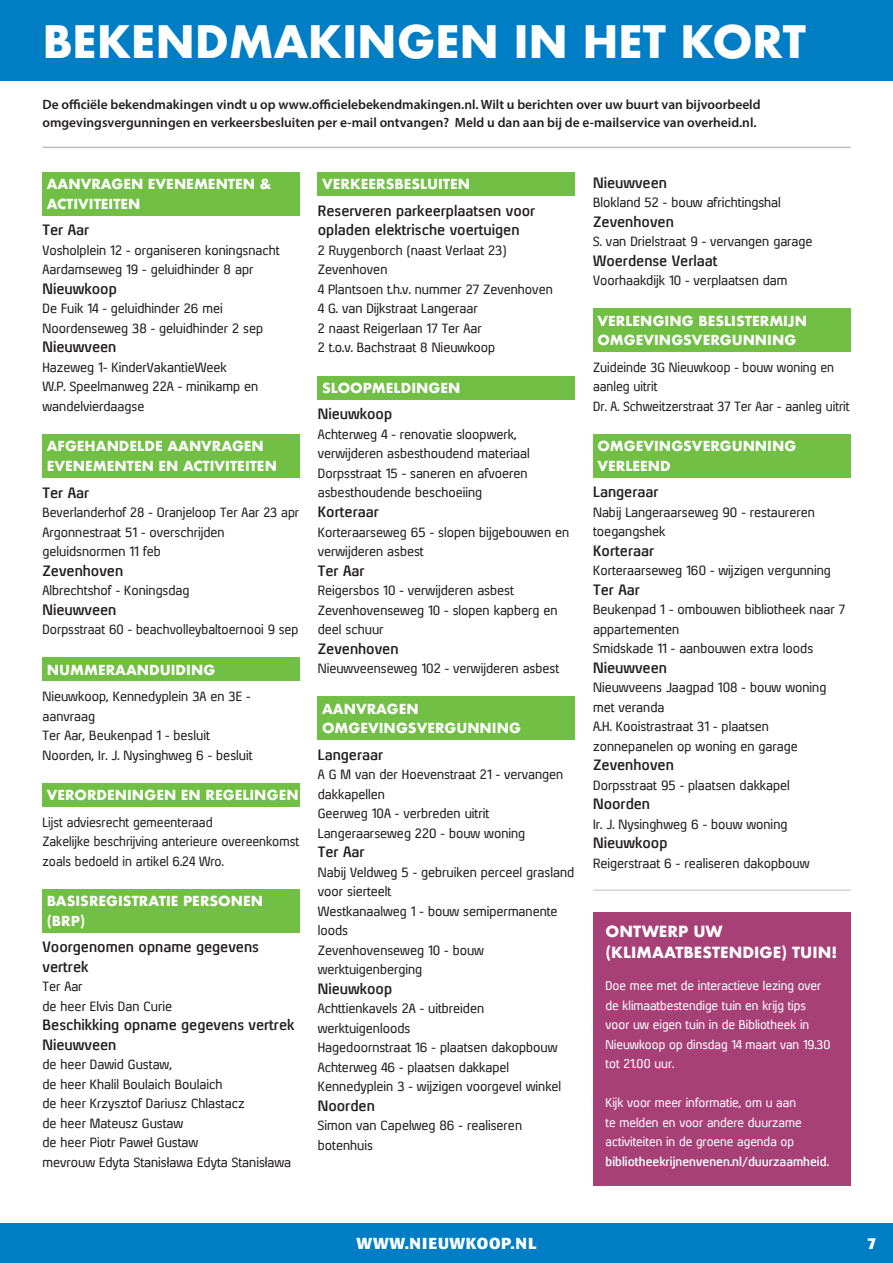
<style>
.page{position:relative;width:893px;height:1263px;background:#fff}
.page>*{position:absolute;margin:0;border:0;box-sizing:border-box;transform-origin:0 0}
.t1{font:700 43.5px "Futura";letter-spacing:-.005em;color:#fff}
.t2{font:700 15.75px "Formata";letter-spacing:.05em;color:#fff}
.t3{font:700 15px/21px "Futura";color:#fff}
.t4{font:700 14.25px/19.5px "Xenu";color:#231f20}
.t5{font:700 13.5px/19.5px "Futura";color:#fff}
.t6{font:600 13.5px/18px "Myriad Pro";color:#231f20}
.t7{font:12.75px/19.5px "Xenu";color:#231f20}
.t8{font:12px/19.5px "Xenu";color:#fff}
.t9{font:700 12px "Xenu";color:#fff}
</style>
<div class="page">
<div style="left:0;top:0;width:893px;height:81px;background:#007ec5"></div>
<hr style="left:43px;top:147px;width:807px;height:1px;background:#bcbdc0">
<div style="left:43px;top:172px;width:257px;height:44px;background:#71bf44"></div>
<div style="left:43px;top:434px;width:257px;height:44px;background:#71bf44"></div>
<div style="left:43px;top:657px;width:257px;height:24px;background:#71bf44"></div>
<div style="left:43px;top:783px;width:257px;height:24px;background:#71bf44"></div>
<div style="left:43px;top:889px;width:257px;height:43px;background:#71bf44"></div>
<div style="left:318px;top:172px;width:257px;height:24px;background:#71bf44"></div>
<div style="left:318px;top:376px;width:257px;height:24px;background:#71bf44"></div>
<div style="left:318px;top:696px;width:257px;height:44px;background:#71bf44"></div>
<div style="left:593px;top:309px;width:257px;height:43px;background:#71bf44"></div>
<div style="left:593px;top:434px;width:257px;height:43px;background:#71bf44"></div>
<div style="left:593px;top:912px;width:258px;height:273px;background:#a84078"></div>
<hr style="left:593px;top:890px;width:258px;height:1px;background:#bcbdc0">
<div style="left:0;top:1224px;width:893px;height:39px;background:#007ec5"></div>
<h1 class="t1" style="left:43px;top:10px;width:765px">BEKENDMAKINGEN IN HET KORT</h1>
<p class="t6" style="left:43px;top:95px;width:720px">De officiële bekendmakingen vindt u op www.officielebekendmakingen.nl. Wilt u berichten over uw buurt van bijvoorbeeld omgevingsvergunningen en verkeersbesluiten per e-mail ontvangen? Meld u dan aan bij de e-mailservice van overheid.nl.</p>
<p class="t5" style="left:47px;top:175px;width:226px">AANVRAGEN EVENEMENTEN &amp;<br>ACTIVITEITEN</p>
<p class="t4" style="left:43px;top:220px;width:48px">Ter Aar</p>
<p class="t7" style="left:43px;top:240px;width:239px">Vosholplein 12 - organiseren koningsnacht<br>Aardamseweg 19 - geluidhinder 8 apr</p>
<p class="t4" style="left:43px;top:279px;width:76px">Nieuwkoop</p>
<p class="t7" style="left:43px;top:299px;width:222px">De Fuik 14 - geluidhinder 26 mei<br>Noordenseweg 38 - geluidhinder 2 sep</p>
<p class="t4" style="left:43px;top:337px;width:75px">Nieuwveen</p>
<p class="t7" style="left:43px;top:357px;width:217px">Hazeweg 1- KinderVakantieWeek<br>W.P. Speelmanweg 22A - minikamp en wandelvierdaagse</p>
<p class="t5" style="left:47px;top:437px;width:232px">AFGEHANDELDE AANVRAGEN<br>EVENEMENTEN EN ACTIVITEITEN</p>
<p class="t4" style="left:43px;top:482px;width:48px">Ter Aar</p>
<p class="t7" style="left:43px;top:502px;width:258px">Beverlanderhof 28 - Oranjeloop Ter Aar 23 apr<br>Argonnestraat 51 - overschrijden geluidsnormen 11 feb</p>
<p class="t4" style="left:43px;top:560px;width:82px">Zevenhoven</p>
<p class="t7" style="left:43px;top:580px;width:148px">Albrechtshof - Koningsdag</p>
<p class="t4" style="left:43px;top:599px;width:75px">Nieuwveen</p>
<p class="t7" style="left:43px;top:619px;width:257px">Dorpsstraat 60 - beachvolleybaltoernooi 9 sep</p>
<p class="t5" style="left:47px;top:660px;width:170px">NUMMERAANDUIDING</p>
<p class="t7" style="left:43px;top:686px;width:212px">Nieuwkoop, Kennedyplein 3A en 3E - aanvraag<br>Ter Aar, Beukenpad 1 - besluit<br>Noorden, Ir. J. Nysinghweg 6 - besluit</p>
<p class="t5" style="left:47px;top:785px;width:253px">VERORDENINGEN EN REGELINGEN</p>
<p class="t7" style="left:43px;top:812px;width:258px">Lijst adviesrecht gemeenteraad<br>Zakelijke beschrijving anterieure overeenkomst zoals bedoeld in artikel 6.24 Wro.</p>
<p class="t5" style="left:47px;top:891px;width:218px">BASISREGISTRATIE PERSONEN (BRP)</p>
<p class="t4" style="left:43px;top:937px;width:218px">Voorgenomen opname gegevens vertrek</p>
<p class="t7" style="left:43px;top:976px;width:131px">Ter Aar<br>de heer Elvis Dan Curie</p>
<p class="t4" style="left:43px;top:1015px;width:253px">Beschikking opname gegevens vertrek<br>Nieuwveen</p>
<p class="t7" style="left:43px;top:1054px;width:250px">de heer Dawid Gustaw,<br>de heer Khalil Boulaich Boulaich<br>de heer Krzysztof Dariusz Chlastacz<br>de heer Mateusz Gustaw<br>de heer Piotr Paweł Gustaw<br>mevrouw Edyta Stanisława Edyta Stanisława</p>
<p class="t5" style="left:322px;top:175px;width:150px">VERKEERSBESLUITEN</p>
<p class="t4" style="left:318px;top:201px;width:219px">Reserveren parkeerplaatsen voor opladen elektrische voertuigen</p>
<p class="t7" style="left:318px;top:240px;width:236px">2 Ruygenborch (naast Verlaat 23)<br>Zevenhoven<br>4 Plantsoen t.h.v. nummer 27 Zevenhoven<br>4 G. van Dijkstraat Langeraar<br>2 naast Reigerlaan 17 Ter Aar<br>2 t.o.v. Bachstraat 8 Nieuwkoop</p>
<p class="t5" style="left:322px;top:378px;width:140px">SLOOPMELDINGEN</p>
<p class="t4" style="left:318px;top:404px;width:76px">Nieuwkoop</p>
<p class="t7" style="left:318px;top:424px;width:213px">Achterweg 4 - renovatie sloopwerk, verwijderen asbesthoudend materiaal Dorpsstraat 15 - saneren en afvoeren asbesthoudende beschoeiing</p>
<p class="t4" style="left:318px;top:502px;width:63px">Korteraar</p>
<p class="t7" style="left:318px;top:522px;width:253px">Korteraarseweg 65 - slopen bijgebouwen en verwijderen asbest</p>
<p class="t4" style="left:318px;top:560px;width:48px">Ter Aar</p>
<p class="t7" style="left:318px;top:580px;width:241px">Reigersbos 10 - verwijderen asbest<br>Zevenhovenseweg 10 - slopen kapberg en deel schuur</p>
<p class="t4" style="left:318px;top:638px;width:82px">Zevenhoven</p>
<p class="t7" style="left:318px;top:658px;width:243px">Nieuwveenseweg 102 - verwijderen asbest</p>
<p class="t5" style="left:322px;top:699px;width:201px">AANVRAGEN<br>OMGEVINGSVERGUNNING</p>
<p class="t4" style="left:318px;top:744px;width:67px">Langeraar</p>
<p class="t7" style="left:318px;top:764px;width:247px">A G M van der Hoevenstraat 21 - vervangen dakkapellen<br>Geerweg 10A - verbreden uitrit<br>Langeraarseweg 220 - bouw woning</p>
<p class="t4" style="left:318px;top:842px;width:48px">Ter Aar</p>
<p class="t7" style="left:318px;top:862px;width:258px">Nabij Veldweg 5 - gebruiken perceel grasland voor sierteelt<br>Westkanaalweg 1 - bouw semipermanente loods<br>Zevenhovenseweg 10 - bouw werktuigenberging</p>
<p class="t4" style="left:318px;top:978px;width:76px">Nieuwkoop</p>
<p class="t7" style="left:318px;top:998px;width:245px">Achttienkavels 2A - uitbreiden werktuigenloods<br>Hagedoornstraat 16 - plaatsen dakopbouw Achterweg 46 - plaatsen dakkapel Kennedyplein 3 - wijzigen voorgevel winkel</p>
<p class="t4" style="left:318px;top:1095px;width:59px">Noorden</p>
<p class="t7" style="left:318px;top:1115px;width:206px">Simon van Capelweg 86 - realiseren botenhuis</p>
<p class="t4" style="left:593px;top:173px;width:75px">Nieuwveen</p>
<p class="t7" style="left:593px;top:193px;width:189px">Blokland 52 - bouw africhtingshal</p>
<p class="t4" style="left:593px;top:212px;width:82px">Zevenhoven</p>
<p class="t7" style="left:593px;top:232px;width:221px">S. van Drielstraat 9 - vervangen garage</p>
<p class="t4" style="left:593px;top:251px;width:126px">Woerdense Verlaat</p>
<p class="t7" style="left:593px;top:271px;width:196px">Voorhaakdijk 10 - verplaatsen dam</p>
<p class="t5" style="left:597px;top:311px;width:211px">VERLENGING BESLISTERMIJN<br>OMGEVINGSVERGUNNING</p>
<p class="t7" style="left:593px;top:357px;width:258px">Zuideinde 3G Nieuwkoop - bouw woning en aanleg uitrit<br>Dr. A. Schweitzerstraat 37 Ter Aar - aanleg uitrit</p>
<p class="t5" style="left:597px;top:437px;width:201px">OMGEVINGSVERGUNNING<br>VERLEEND</p>
<p class="t4" style="left:593px;top:482px;width:67px">Langeraar</p>
<p class="t7" style="left:593px;top:502px;width:223px">Nabij Langeraarseweg 90 - restaureren toegangshek</p>
<p class="t4" style="left:593px;top:541px;width:63px">Korteraar</p>
<p class="t7" style="left:593px;top:561px;width:239px">Korteraarseweg 160 - wijzigen vergunning</p>
<p class="t4" style="left:593px;top:580px;width:48px">Ter Aar</p>
<p class="t7" style="left:593px;top:600px;width:253px">Beukenpad 1 - ombouwen bibliotheek naar 7 appartementen<br>Smidskade 11 - aanbouwen extra loods</p>
<p class="t4" style="left:593px;top:658px;width:75px">Nieuwveen</p>
<p class="t7" style="left:593px;top:678px;width:235px">Nieuwveens Jaagpad 108 - bouw woning met veranda<br>A.H. Kooistrastraat 31 - plaatsen zonnepanelen op woning en garage</p>
<p class="t4" style="left:593px;top:755px;width:82px">Zevenhoven</p>
<p class="t7" style="left:593px;top:775px;width:198px">Dorpsstraat 95 - plaatsen dakkapel</p>
<p class="t4" style="left:593px;top:794px;width:59px">Noorden</p>
<p class="t7" style="left:593px;top:814px;width:196px">Ir. J. Nysinghweg 6 - bouw woning</p>
<p class="t4" style="left:593px;top:833px;width:76px">Nieuwkoop</p>
<p class="t7" style="left:593px;top:853px;width:218px">Reigerstraat 6 - realiseren dakopbouw</p>
<p class="t3" style="left:606px;top:921px;width:233px">ONTWERP UW (KLIMAATBESTENDIGE) TUIN!</p>
<p class="t8" style="left:606px;top:976px;width:226px">Doe mee met de interactieve lezing over de klimaatbestendige tuin en krijg tips voor uw eigen tuin in de Bibliotheek in Nieuwkoop op dinsdag 14 maart van 19.30 tot 21.00 uur.</p>
<p class="t8" style="left:606px;top:1093px;width:198px">Kijk voor meer informatie, om u aan te melden en voor andere duurzame activiteiten in de groene agenda op</p>
<p class="t9" style="left:606px;top:1154px;width:225px">bibliotheekrijnenvenen.nl/duurzaamheid.</p>
<p class="t2" style="left:356px;top:1233px;width:182px">WWW.NIEUWKOOP.NL</p>
<p class="t2" style="left:867px;top:1233px;width:11px">7</p>
</div>
